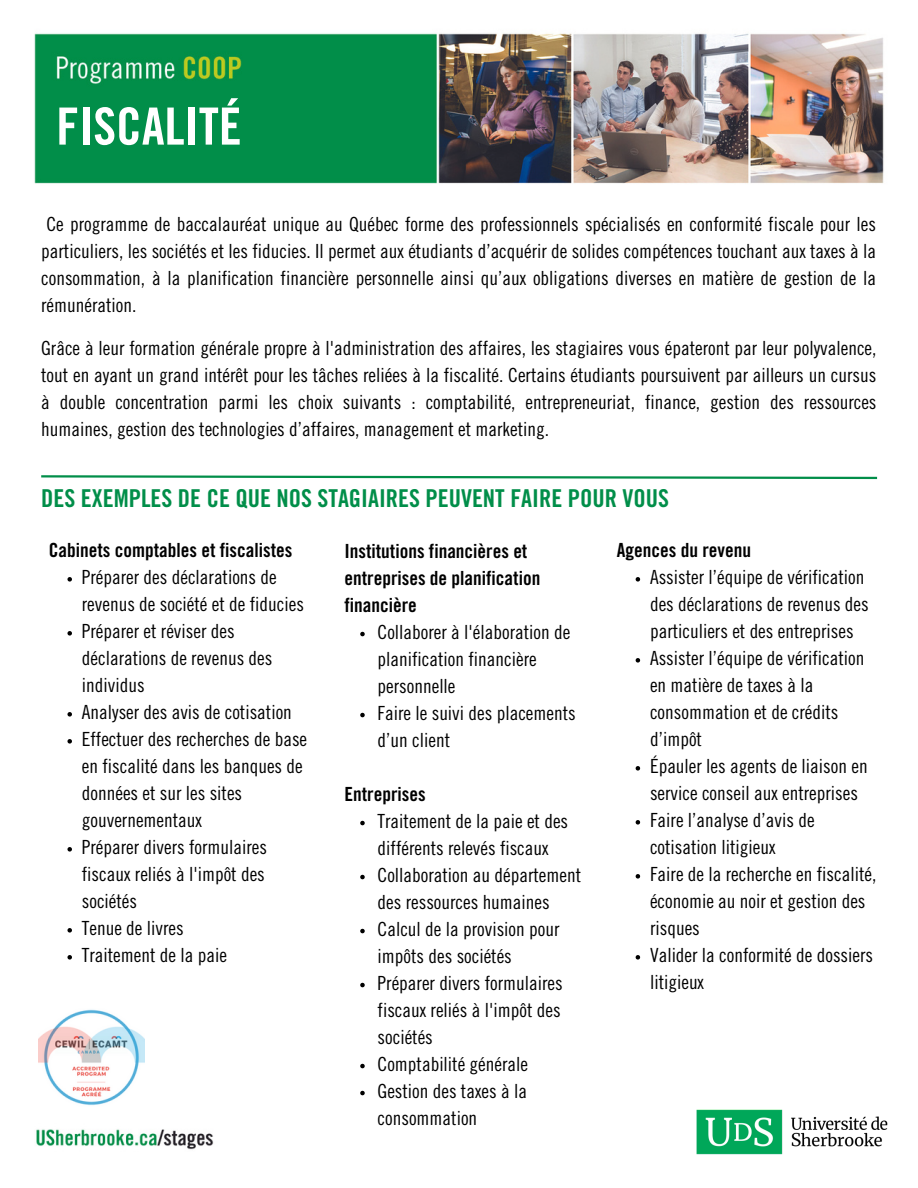
<style>
.page{position:relative;width:918px;height:1188px;background:#fff}
.page>*{position:absolute;margin:0;border:0;box-sizing:border-box;transform-origin:0 0}
.t1{font:51.3px "Trade Gothic LT Std Bd Cn 20";color:#fff}
.t2{font:24.6px "Trade Gothic LT Std Bd Cn 20";color:#018e49}
.t3{font:19.5px/27px "Trade Gothic LT Std Cn 18";color:#000}
.t4{font:19.5px/27px "Trade Gothic LT Std Bd Cn 20";color:#000}
</style>
<div class="page">
<img style="left:34px;top:33px;width:850px;height:1117px">
<div style="left:643px;top:1082px;width:275px;height:106px;background:#fff"></div>
<img style="left:696px;top:1109px;width:192px;height:46px">
<img style="left:39px;top:1004px;width:105px;height:106px">
<svg style="left:39px;top:474px;width:840px;height:6px"></svg>
<svg style="left:636px;top:577px;width:4px;height:5px"></svg>
<svg style="left:636px;top:658px;width:4px;height:5px"></svg>
<svg style="left:636px;top:766px;width:4px;height:5px"></svg>
<svg style="left:636px;top:820px;width:4px;height:5px"></svg>
<svg style="left:636px;top:874px;width:4px;height:5px"></svg>
<svg style="left:636px;top:955px;width:4px;height:5px"></svg>
<svg style="left:67px;top:577px;width:5px;height:5px"></svg>
<svg style="left:67px;top:631px;width:5px;height:5px"></svg>
<svg style="left:67px;top:712px;width:5px;height:5px"></svg>
<svg style="left:67px;top:739px;width:5px;height:5px"></svg>
<svg style="left:67px;top:847px;width:5px;height:5px"></svg>
<svg style="left:67px;top:928px;width:5px;height:5px"></svg>
<svg style="left:67px;top:955px;width:5px;height:5px"></svg>
<svg style="left:360px;top:632px;width:5px;height:4px"></svg>
<svg style="left:360px;top:713px;width:5px;height:4px"></svg>
<svg style="left:360px;top:821px;width:5px;height:4px"></svg>
<svg style="left:360px;top:875px;width:5px;height:4px"></svg>
<svg style="left:360px;top:929px;width:5px;height:4px"></svg>
<svg style="left:360px;top:983px;width:5px;height:4px"></svg>
<svg style="left:360px;top:1064px;width:5px;height:4px"></svg>
<svg style="left:360px;top:1091px;width:5px;height:4px"></svg>
<p class="t1" style="left:56px;top:108px;width:187px">FISCALITÉ</p>
<p class="t3" style="left:41px;top:213px;width:837px;text-align:justify">Ce programme de baccalauréat unique au Québec forme des professionnels spécialisés en conformité fiscale pour les particuliers, les sociétés et les fiducies. Il permet aux étudiants d’acquérir de solides compétences touchant aux taxes à la consommation, à la planification financière personnelle ainsi qu’aux obligations diverses en matière de gestion de la rémunération.</p>
<p class="t3" style="left:41px;top:337px;width:837px;text-align:justify">Grâce à leur formation générale propre à l'administration des affaires, les stagiaires vous épateront par leur polyvalence, tout en ayant un grand intérêt pour les tâches reliées à la fiscalité. Certains étudiants poursuivent par ailleurs un cursus à double concentration parmi les choix suivants : comptabilité, entrepreneuriat, finance, gestion des ressources humaines, gestion des technologies d’affaires, management et marketing.</p>
<p class="t2" style="left:41px;top:489px;width:629px">DES EXEMPLES DE CE QUE NOS STAGIAIRES PEUVENT FAIRE POUR VOUS</p>
<p class="t4" style="left:49px;top:539px;width:245px">Cabinets comptables et fiscalistes</p>
<p class="t3" style="left:82px;top:566px;width:224px">Préparer des déclarations de revenus de société et de fiducies</p>
<p class="t3" style="left:82px;top:620px;width:192px">Préparer et réviser des déclarations de revenus des individus</p>
<p class="t3" style="left:82px;top:701px;width:212px">Analyser des avis de cotisation</p>
<p class="t3" style="left:82px;top:728px;width:227px">Effectuer des recherches de base en fiscalité dans les banques de données et sur les sites gouvernementaux</p>
<p class="t3" style="left:82px;top:836px;width:187px;text-align:justify">Préparer divers formulaires fiscaux reliés à l'impôt des sociétés</p>
<p class="t3" style="left:82px;top:917px;width:103px">Tenue de livres</p>
<p class="t3" style="left:82px;top:944px;width:147px">Traitement de la paie</p>
<p class="t4" style="left:344px;top:540px;width:197px">Institutions financières et entreprises de planification financière</p>
<p class="t3" style="left:378px;top:621px;width:194px">Collaborer à l'élaboration de planification financière personnelle</p>
<p class="t3" style="left:378px;top:702px;width:200px">Faire le suivi des placements d’un client</p>
<p class="t4" style="left:344px;top:783px;width:83px">Entreprises</p>
<p class="t3" style="left:378px;top:810px;width:192px">Traitement de la paie et des différents relevés fiscaux</p>
<p class="t3" style="left:378px;top:864px;width:205px">Collaboration au département des ressources humaines</p>
<p class="t3" style="left:378px;top:918px;width:183px">Calcul de la provision pour impôts des sociétés</p>
<p class="t3" style="left:378px;top:972px;width:187px;text-align:justify">Préparer divers formulaires fiscaux reliés à l'impôt des sociétés</p>
<p class="t3" style="left:378px;top:1053px;width:152px">Comptabilité générale</p>
<p class="t3" style="left:378px;top:1080px;width:151px">Gestion des taxes à la consommation</p>
<p class="t4" style="left:617px;top:539px;width:136px">Agences du revenu</p>
<p class="t3" style="left:650px;top:566px;width:220px">Assister l’équipe de vérification des déclarations de revenus des particuliers et des entreprises</p>
<p class="t3" style="left:650px;top:647px;width:216px">Assister l’équipe de vérification en matière de taxes à la consommation et de crédits d’impôt</p>
<p class="t3" style="left:650px;top:755px;width:219px">Épauler les agents de liaison en service conseil aux entreprises</p>
<p class="t3" style="left:650px;top:809px;width:166px">Faire l’analyse d’avis de cotisation litigieux</p>
<p class="t3" style="left:650px;top:863px;width:228px">Faire de la recherche en fiscalité, économie au noir et gestion des risques</p>
<p class="t3" style="left:650px;top:944px;width:225px">Valider la conformité de dossiers litigieux</p>
</div>
